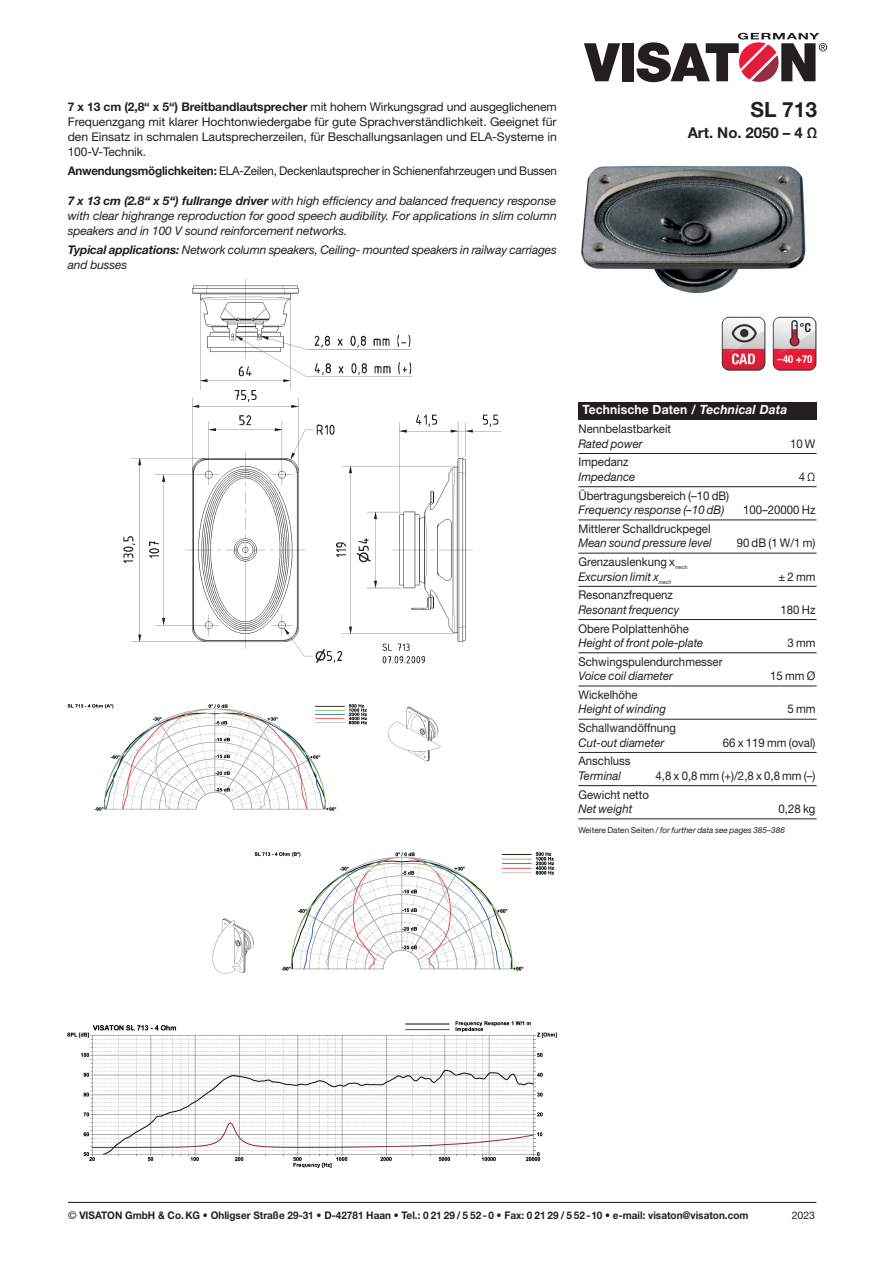
<style>
.page{position:relative;width:893px;height:1263px;background:#fff}
.page>*{position:absolute;margin:0;border:0;box-sizing:border-box;transform-origin:0 0}
.t1{font:700 21px "Helvetica Neue LT Std";color:#231f20}
.t2{font:700 15px "Helvetica Neue LT Std";color:#231f20}
.t3{font:700 12.75px "Helvetica Neue LT Std";letter-spacing:.01em;color:#fff;scale:.95 1}
.t4{font:italic 12px/15px "Helvetica Neue LT Std";color:#231f20;text-align:justify}
.t5{font:12px "Helvetica Neue LT Std";color:#231f20;scale:.95 1}
.t6{font:12px/15px "Helvetica Neue LT Std";color:#231f20;text-align:justify}
.t7{font:italic 12px "Helvetica Neue LT Std";color:#231f20;scale:.95 1}
.t8{font:12px "Helvetica Neue LT Std";letter-spacing:-.02em;color:#231f20}
.t9{font:700 10.5px "Helvetica Neue LT Std";color:#231f20;scale:.95 1}
.t10{font:10.5px "Helvetica Neue LT Std";color:#231f20}
.t11{font:italic 8.25px "Helvetica Neue LT Std";color:#231f20}
.t12{font:5.25px "Helvetica Neue LT Std";color:#231f20;scale:.95 1}
.t13{font:italic 5.25px "Helvetica Neue LT Std";color:#231f20;scale:.95 1}
.s1{font-weight:700}
.s2{font-style:italic}
.s3{font-style:normal}
.s4{font-weight:400}
</style>
<div class="page">
<svg style="left:584px;top:43px;width:36px;height:38px"></svg>
<div style="left:622px;top:43px;width:12px;height:38px;background:#231f20"></div>
<svg style="left:636px;top:33px;width:191px;height:50px"></svg>
<hr style="left:68px;top:1202px;width:748px;height:1px;background:#231f20">
<img style="left:581px;top:166px;width:224px;height:127px">
<div style="left:578px;top:402px;width:238px;height:17px;background:#231f20"></div>
<hr style="left:578px;top:453px;width:239px;height:1px;background:#231f20">
<hr style="left:578px;top:486px;width:239px;height:1px;background:#231f20">
<hr style="left:578px;top:520px;width:239px;height:1px;background:#231f20">
<hr style="left:578px;top:553px;width:239px;height:1px;background:#231f20">
<hr style="left:578px;top:586px;width:239px;height:1px;background:#231f20">
<hr style="left:578px;top:619px;width:239px;height:1px;background:#231f20">
<hr style="left:578px;top:652px;width:239px;height:1px;background:#231f20">
<hr style="left:578px;top:686px;width:239px;height:1px;background:#231f20">
<hr style="left:578px;top:719px;width:239px;height:1px;background:#231f20">
<hr style="left:578px;top:752px;width:239px;height:1px;background:#231f20">
<hr style="left:578px;top:785px;width:239px;height:1px;background:#231f20">
<hr style="left:578px;top:818px;width:239px;height:1px;background:#231f20">
<img style="left:722px;top:317px;width:43px;height:54px">
<img style="left:773px;top:317px;width:43px;height:54px">
<img style="left:68px;top:1022px;width:489px;height:145px">
<img style="left:123px;top:279px;width:379px;height:385px">
<img style="left:68px;top:704px;width:300px;height:106px">
<img style="left:255px;top:852px;width:300px;height:119px">
<img style="left:388px;top:706px;width:53px;height:55px">
<img style="left:212px;top:919px;width:42px;height:55px">
<p class="t6" style="left:68px;top:99px;width:491px"><span class="s1">7 x 13 cm (2,8“ x 5“) Breitbandlautsprecher</span> mit hohem Wirkungsgrad und ausgeglichenem Frequenzgang mit klarer Hochtonwiedergabe für gute Sprachverständlichkeit. Geeignet für den Einsatz in schmalen Lautsprecherzeilen, für Beschallungsanlagen und ELA-Systeme in 100-V-Technik.</p>
<p class="t8" style="left:68px;top:163px;width:491px"><span class="s1">Anwendungsmöglichkeiten:</span> ELA-Zeilen, Deckenlautsprecher in Schienenfahrzeugen und Bussen</p>
<p class="t4" style="left:68px;top:193px;width:490px"><span class="s1">7 x 13 cm (2.8“ x 5“) fullrange driver</span> with high efficiency and balanced frequency response with clear highrange reproduction for good speech audibility. For applications in slim column speakers and in 100 V sound reinforcement networks.</p>
<p class="t4" style="left:68px;top:242px;width:491px"><span class="s1">Typical applications:</span> Network column speakers, Ceiling- mounted speakers in railway carriages and busses</p>
<h1 class="t1" style="left:751px;top:97px;width:68px">SL 713</h1>
<p class="t2" style="left:688px;top:123px;width:131px">Art. No. 2050 – 4 Ω</p>
<p class="t3" style="left:583px;top:402px;width:217px">Technische Daten / <span class="s2">Technical Data</span></p>
<p class="t5" style="left:578px;top:422px;width:99px">Nennbelastbarkeit</p>
<p class="t7" style="left:578px;top:436px;width:69px">Rated power</p>
<p class="t5" style="left:790px;top:436px;width:28px">10 W</p>
<p class="t5" style="left:578px;top:455px;width:54px">Impedanz</p>
<p class="t7" style="left:578px;top:469px;width:61px">Impedance</p>
<p class="t5" style="left:799px;top:469px;width:19px">4 Ω</p>
<p class="t5" style="left:578px;top:488px;width:160px">Übertragungsbereich (–10 dB)</p>
<p class="t7" style="left:578px;top:503px;width:155px">Frequency response (–10 dB)</p>
<p class="t5" style="left:743px;top:503px;width:78px">100–20000 Hz</p>
<p class="t5" style="left:578px;top:521px;width:141px">Mittlerer Schalldruckpegel</p>
<p class="t7" style="left:578px;top:536px;width:142px">Mean sound pressure level</p>
<p class="t5" style="left:737px;top:536px;width:84px">90 dB (1 W/1 m)</p>
<p class="t5" style="left:578px;top:555px;width:103px">Grenzauslenkung x</p>
<p class="t12" style="left:675px;top:564px;width:15px">mech</p>
<p class="t7" style="left:578px;top:569px;width:86px">Excursion limit x</p>
<p class="t13" style="left:659px;top:578px;width:15px">mech</p>
<p class="t5" style="left:778px;top:569px;width:41px">± 2 mm</p>
<p class="t5" style="left:578px;top:588px;width:101px">Resonanzfrequenz</p>
<p class="t7" style="left:578px;top:602px;width:108px">Resonant frequency</p>
<p class="t5" style="left:780px;top:602px;width:38px">180 Hz</p>
<p class="t5" style="left:578px;top:621px;width:118px">Obere Polplattenhöhe</p>
<p class="t7" style="left:578px;top:635px;width:133px">Height of front pole-plate</p>
<p class="t5" style="left:787px;top:636px;width:31px">3 mm</p>
<p class="t5" style="left:578px;top:654px;width:153px">Schwingspulendurchmesser</p>
<p class="t7" style="left:578px;top:669px;width:101px">Voice coil diameter</p>
<p class="t5" style="left:770px;top:669px;width:49px">15 mm Ø</p>
<p class="t5" style="left:578px;top:687px;width:64px">Wickelhöhe</p>
<p class="t7" style="left:578px;top:702px;width:94px">Height of winding</p>
<p class="t5" style="left:787px;top:702px;width:31px">5 mm</p>
<p class="t5" style="left:578px;top:721px;width:104px">Schallwandöffnung</p>
<p class="t7" style="left:578px;top:735px;width:92px">Cut-out diameter</p>
<p class="t5" style="left:723px;top:735px;width:99px">66 x 119 mm (oval)</p>
<p class="t5" style="left:578px;top:754px;width:56px">Anschluss</p>
<p class="t7" style="left:578px;top:768px;width:46px">Terminal</p>
<p class="t5" style="left:655px;top:768px;width:170px">4,8 x 0,8 mm (+)/2,8 x 0,8 mm (–)</p>
<p class="t5" style="left:578px;top:787px;width:76px">Gewicht netto</p>
<p class="t7" style="left:578px;top:801px;width:58px">Net weight</p>
<p class="t5" style="left:779px;top:802px;width:40px">0,28 kg</p>
<p class="t11" style="left:578px;top:825px;width:208px"><span class="s3">Weitere Daten Seiten /</span> for further data see pages 385–386</p>
<p class="t9" style="left:68px;top:1209px;width:718px"><span class="s4">©</span> VISATON GmbH &amp; Co. KG • Ohligser Straße 29-31 • D-42781 Haan • Tel.: 0 21 29 / 5 52- 0 • Fax: 0 21 29 / 5 52 -10 • e-mail: visaton@visaton.com</p>
<p class="t10" style="left:792px;top:1209px;width:25px">2023</p>
</div>
